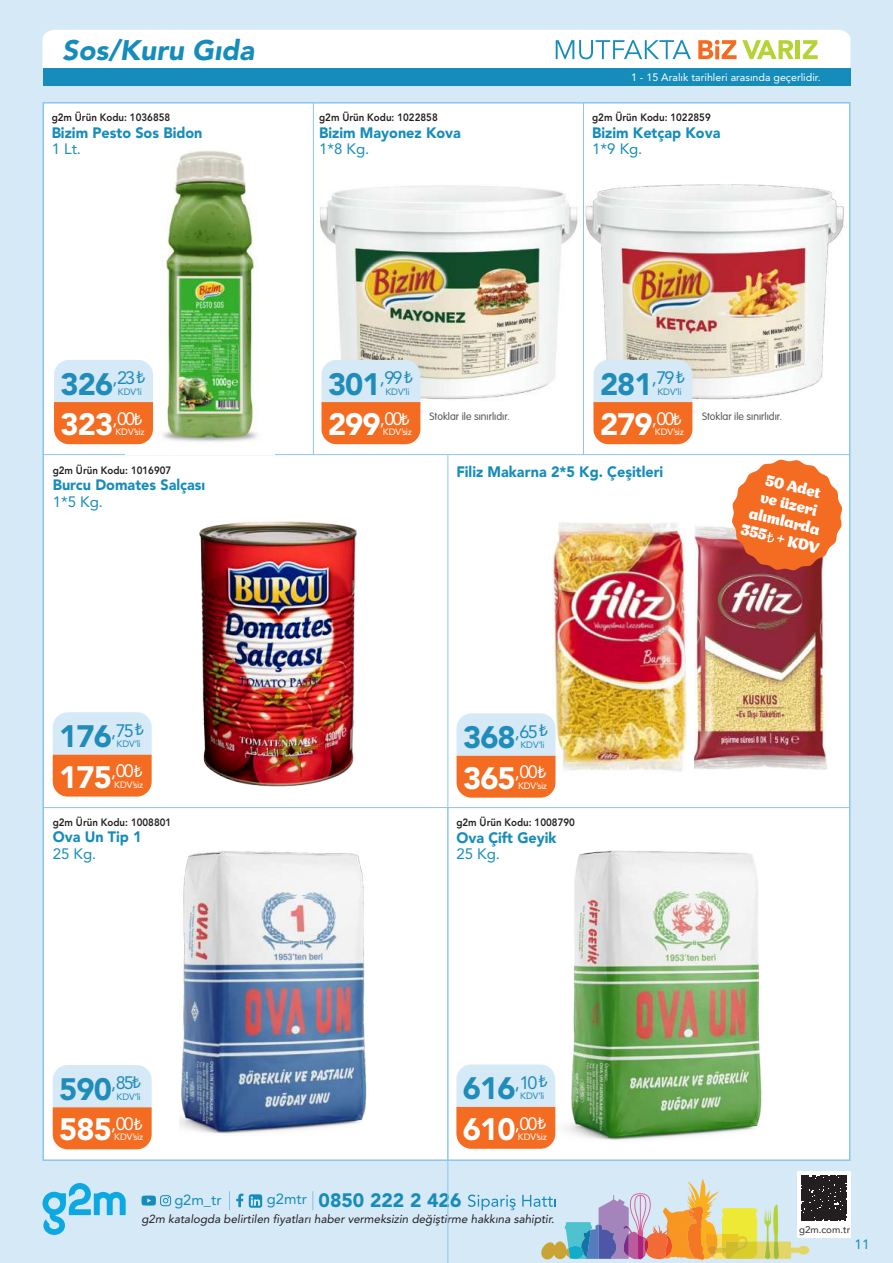
<style>
.page{position:relative;width:893px;height:1263px;background:#d6e9f7}
.page>*{position:absolute;margin:0;border:0;box-sizing:border-box;transform-origin:0 0}
.t1{font:900 30.75px "Avenir LT Pro";letter-spacing:-.03em;color:#fff}
.t2{font:900 30.75px "Avenir LT Pro";letter-spacing:-.03em;color:#208cba}
.t3{font:italic 900 28.05px "Avenir LT Pro";color:#168cbb}
.t4{font:900 19.35px "Avenir LT Pro";color:#168cbb}
.t5{font:900 15px "Avenir LT Pro";color:#168cbb;scale:.96 1}
.t6{font:15px "Avenir LT Pro";color:#168cbb}
.t7{font:700 15px/18px "Appetite Pro";color:#fff;text-align:center}
.t8{font:14.7px "Avenir LT Pro";color:#168cbb}
.t9{font:13.5px "Avenir LT Pro";color:#168cbb}
.t10{font:italic 11.7px "Avenir LT Pro";color:#231f20}
.t11{font:800 10.65px "Avenir LT Pro";color:#231f20;scale:.92 1}
.t12{font:10.65px "Avenir LT Pro";color:#fff}
.t13{font:300 10.5px "VAG Rounded Std";color:#57585a}
.t14{font:500 9.75px "Avenir";color:#3e3e3f}
.t15{font:9.15px "Avenir LT Pro";letter-spacing:-.015em;color:#fff}
.t16{font:9.15px "Avenir LT Pro";color:#208cba}
.s1{font-weight:400;font-size:14.7px}
</style>
<div class="page">
<svg style="left:43px;top:1183px;width:83px;height:52px"></svg>
<svg style="left:229px;top:1191px;width:1px;height:19px"></svg>
<svg style="left:141px;top:1195px;width:30px;height:11px"></svg>
<svg style="left:236px;top:1193px;width:7px;height:14px"></svg>
<svg style="left:249px;top:1194px;width:13px;height:14px"></svg>
<svg style="left:468px;top:1194px;width:48px;height:16px"></svg>
<svg style="left:313px;top:1191px;width:1px;height:19px"></svg>
<div style="left:797px;top:1171px;width:53px;height:53px;background:#fff"></div>
<svg style="left:522px;top:1175px;width:324px;height:87px"></svg>
<svg style="left:43px;top:30px;width:807px;height:38px;background:#f7f9f5"></svg>
<hr style="left:796px;top:40px;width:4px;height:19px;background:#b5d334">
<div style="left:43px;top:69px;width:807px;height:17px;background:#168cbb"></div>
<div style="left:42px;top:102px;width:808px;height:1059px;background:#fff;border:2px solid #8cc6ec"></div>
<svg style="left:53px;top:1065px;width:99px;height:84px;background:#e5ad8f"></svg>
<svg style="left:456px;top:1064px;width:99px;height:85px;background:#e5ad90"></svg>
<img style="left:552px;top:522px;width:135px;height:257px">
<img style="left:694px;top:526px;width:133px;height:244px">
<img style="left:179px;top:851px;width:188px;height:283px">
<img style="left:567px;top:850px;width:195px;height:290px">
<svg style="left:732px;top:459px;width:110px;height:112px"></svg>
<svg style="left:457px;top:713px;width:98px;height:85px;background:#e5ad8f"></svg>
<img style="left:320px;top:185px;width:258px;height:227px">
<svg style="left:321px;top:360px;width:99px;height:84px;background:#e4ac8e"></svg>
<img style="left:585px;top:184px;width:260px;height:225px">
<hr style="left:43px;top:454px;width:807px;height:1px;background:#8cc6ec">
<hr style="left:43px;top:807px;width:807px;height:1px;background:#8cc6ec">
<hr style="left:313px;top:102px;width:1px;height:353px;background:#8cc6ec">
<hr style="left:583px;top:102px;width:1px;height:353px;background:#8cc6ec">
<hr style="left:447px;top:455px;width:1px;height:706px;background:#8cc6ec">
<hr style="left:447px;top:807px;width:1px;height:456px;background:#8cc6ec">
<svg style="left:593px;top:360px;width:99px;height:84px;background:#e5ac8e"></svg>
<svg style="left:53px;top:712px;width:99px;height:84px;background:#e5ad90"></svg>
<img style="left:125px;top:150px;width:133px;height:295px">
<svg style="left:54px;top:360px;width:99px;height:84px;background:#e5ac8e"></svg>
<img style="left:199px;top:521px;width:158px;height:266px">
<h2 class="t3" style="left:62px;top:34px;width:193px">Sos/Kuru Gıda</h2>
<p class="t11" style="left:52px;top:112px;width:130px">g2m Ürün Kodu: 1036858</p>
<p class="t5" style="left:52px;top:124px;width:159px">Bizim Pesto Sos Bidon</p>
<p class="t6" style="left:52px;top:143px;width:31px">1 Lt.</p>
<p class="t11" style="left:319px;top:112px;width:130px">g2m Ürün Kodu: 1022858</p>
<p class="t5" style="left:319px;top:124px;width:149px">Bizim Mayonez Kova</p>
<p class="t6" style="left:319px;top:143px;width:52px">1*8 Kg.</p>
<p class="t12" style="left:631px;top:73px;width:191px">1 - 15 Aralık tarihleri arasında geçerlidir.</p>
<p class="t11" style="left:592px;top:112px;width:130px">g2m Ürün Kodu: 1022859</p>
<p class="t5" style="left:592px;top:124px;width:135px">Bizim Ketçap Kova</p>
<p class="t6" style="left:592px;top:143px;width:52px">1*9 Kg.</p>
<h1 class="t2" style="left:61px;top:366px;width:87px">326<sup>,23</sup> <sup>₺</sup></h1>
<p class="t16" style="left:118px;top:388px;width:26px">KDV’li</p>
<h1 class="t2" style="left:328px;top:366px;width:87px">301<sup>,99</sup> <sup>₺</sup></h1>
<p class="t16" style="left:385px;top:388px;width:26px">KDV’li</p>
<h1 class="t2" style="left:600px;top:366px;width:87px">281<sup>,79</sup> <sup>₺</sup></h1>
<p class="t16" style="left:657px;top:388px;width:26px">KDV’li</p>
<h1 class="t1" style="left:61px;top:407px;width:84px">323<sup>,00</sup><sup>₺</sup></h1>
<p class="t15" style="left:116px;top:428px;width:31px">KDV’siz</p>
<h1 class="t1" style="left:328px;top:407px;width:84px">299<sup>,00</sup><sup>₺</sup></h1>
<p class="t15" style="left:383px;top:428px;width:31px">KDV’siz</p>
<p class="t13" style="left:430px;top:410px;width:82px">Stoklar ile sınırlıdır.</p>
<p class="t13" style="left:702px;top:410px;width:82px">Stoklar ile sınırlıdır.</p>
<h1 class="t1" style="left:600px;top:407px;width:84px">279<sup>,00</sup><sup>₺</sup></h1>
<p class="t15" style="left:655px;top:428px;width:31px">KDV’siz</p>
<p class="t11" style="left:53px;top:464px;width:130px">g2m Ürün Kodu: 1016907</p>
<p class="t5" style="left:53px;top:476px;width:160px">Burcu Domates Salçası</p>
<p class="t6" style="left:53px;top:495px;width:52px">1*5 Kg.</p>
<p class="t5" style="left:456px;top:463px;width:217px">Filiz Makarna 2*5 Kg. Çeşitleri</p>
<p class="t7" style="left:756px;top:469px;width:81px;rotate:14deg">50 Adet<br>ve üzeri alımlarda<br>355 + KDV</p>
<h1 class="t2" style="left:59px;top:719px;width:87px">176<sup>,75</sup> <sup>₺</sup></h1>
<p class="t16" style="left:117px;top:740px;width:26px">KDV’li</p>
<h1 class="t2" style="left:463px;top:720px;width:87px">368<sup>,65</sup> <sup>₺</sup></h1>
<p class="t16" style="left:520px;top:741px;width:26px">KDV’li</p>
<h1 class="t1" style="left:59px;top:759px;width:85px">175<sup>,00</sup> <sup>₺</sup></h1>
<p class="t15" style="left:114px;top:781px;width:31px">KDV’siz</p>
<h1 class="t1" style="left:463px;top:760px;width:85px">365<sup>,00</sup> <sup>₺</sup></h1>
<p class="t15" style="left:518px;top:782px;width:31px">KDV’siz</p>
<p class="t11" style="left:53px;top:816px;width:130px">g2m Ürün Kodu: 1008801</p>
<p class="t5" style="left:53px;top:828px;width:94px">Ova Un Tip 1</p>
<p class="t6" style="left:53px;top:847px;width:45px">25 Kg.</p>
<p class="t11" style="left:456px;top:816px;width:130px">g2m Ürün Kodu: 1008790</p>
<p class="t5" style="left:456px;top:829px;width:106px">Ova Çift Geyik</p>
<p class="t6" style="left:456px;top:848px;width:45px">25 Kg.</p>
<h1 class="t2" style="left:59px;top:1071px;width:84px">590<sup>,85</sup><sup>₺</sup></h1>
<p class="t16" style="left:117px;top:1093px;width:26px">KDV’li</p>
<h1 class="t2" style="left:463px;top:1071px;width:87px">616<sup>,10</sup> <sup>₺</sup></h1>
<p class="t16" style="left:520px;top:1092px;width:26px">KDV’li</p>
<h1 class="t1" style="left:59px;top:1112px;width:85px">585<sup>,00</sup> <sup>₺</sup></h1>
<p class="t15" style="left:114px;top:1133px;width:31px">KDV’siz</p>
<h1 class="t1" style="left:463px;top:1111px;width:85px">610<sup>,00</sup> <sup>₺</sup></h1>
<p class="t15" style="left:518px;top:1133px;width:31px">KDV’siz</p>
<p class="t8" style="left:174px;top:1194px;width:49px">g2m_tr</p>
<p class="t4" style="left:267px;top:1188px;width:196px"><span class="s1">g2mtr</span> 0850 222 2 426</p>
<p class="t10" style="left:141px;top:1214px;width:414px">g2m katalogda belirtilen fiyatları haber vermeksizin değiştirme hakkına sahiptir.</p>
<p class="t14" style="left:799px;top:1226px;width:53px">g2m.com.tr</p>
<p class="t9" style="left:855px;top:1238px;width:17px">11</p>
</div>
